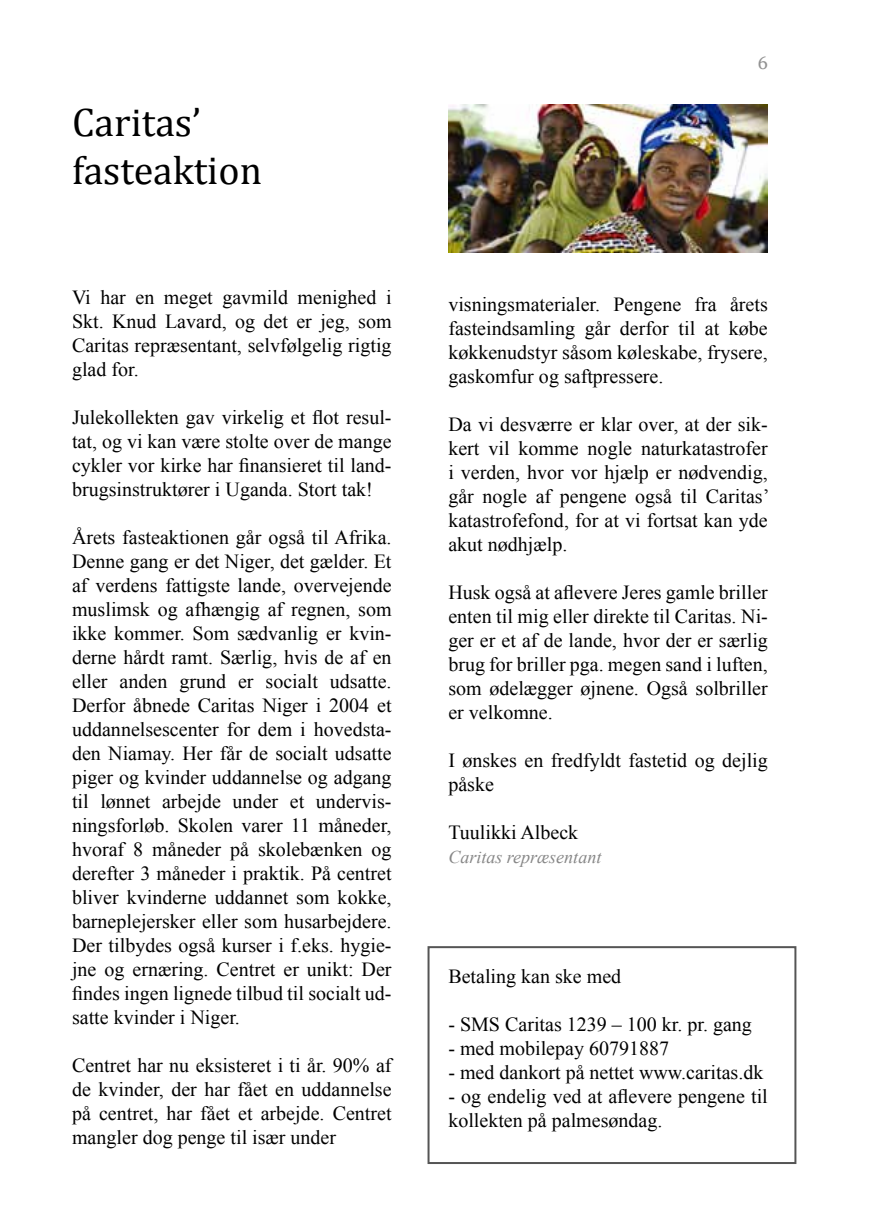
<style>
.page{position:relative;width:874px;height:1225px;background:#fff}
.page>*{position:absolute;margin:0;border:0;box-sizing:border-box;transform-origin:0 0}
.t1{font:40px/48px "Cambria";color:#000}
.t2{font:20px/24px "Times New Roman";color:#000;text-align:justify}
.t3{font:italic 18px "Times New Roman";color:#878787}
.t4{font:18px "Georgia";color:#929292}
</style>
<div class="page">
<img style="left:448px;top:105px;width:319px;height:148px">
<div style="left:427px;top:946px;width:369px;height:218px;border:2px solid #555"></div>
<h1 class="t1" style="left:72px;top:98px;width:191px">Caritas’ fasteaktion</h1>
<p class="t2" style="left:72px;top:285px;width:321px">Vi har en meget gavmild menighed i Skt. Knud Lavard, og det er jeg, som Caritas repræsentant, selvfølgelig rigtig glad for.</p>
<p class="t2" style="left:72px;top:405px;width:321px">Julekollekten gav virkelig et flot resul&shy;tat, og vi kan være stolte over de mange cykler vor kirke har finansieret til land&shy;brugsinstruktører i Uganda. Stort tak!</p>
<p class="t2" style="left:72px;top:525px;width:321px">Årets fasteaktionen går også til Afrika.<br>Denne gang er det Niger, det gælder. Et af verdens fattigste lande, overvejende muslimsk og afhængig af regnen, som ikke kommer. Som sædvanlig er kvin&shy;derne hårdt ramt. Særlig, hvis de af en eller anden grund er socialt udsatte.<br>Derfor åbnede Caritas Niger i 2004 et uddannelsescenter for dem i hovedsta&shy;den Niamay. Her får de socialt udsatte piger og kvinder uddannelse og adgang til lønnet arbejde under et undervis&shy;ningsforløb. Skolen varer 11 måneder, hvoraf 8 måneder på skolebænken og derefter 3 måneder i praktik. På centret bliver kvinderne uddannet som kokke, barneplejersker eller som husarbejdere.<br>Der tilbydes også kurser i f.eks. hygie&shy;jne og ernæring. Centret er unikt: Der findes ingen lignede tilbud til socialt ud&shy;satte kvinder i Niger.</p>
<p class="t2" style="left:72px;top:1053px;width:321px">Centret har nu eksisteret i ti år. 90% af de kvinder, der har fået en uddannelse på centret, har fået et arbejde. Centret mangler dog penge til især under</p>
<p class="t4" style="left:757px;top:52px;width:12px">6</p>
<p class="t2" style="left:448px;top:291px;width:321px">visningsmaterialer. Pengene fra årets fasteindsamling går derfor til at købe køkkenudstyr såsom køleskabe, frysere, gaskomfur og saftpressere.</p>
<p class="t2" style="left:448px;top:411px;width:322px">Da vi desværre er klar over, at der sik&shy;kert vil komme nogle naturkatastrofer i verden, hvor vor hjælp er nødvendig, går nogle af pengene også til Caritas’ katastrofefond, for at vi fortsat kan yde akut nødhjælp.</p>
<p class="t2" style="left:448px;top:579px;width:321px">Husk også at aflevere Jeres gamle briller enten til mig eller direkte til Caritas. Ni&shy;ger er et af de lande, hvor der er særlig brug for briller pga. megen sand i luften, som ødelægger øjnene. Også solbriller er velkomne.</p>
<p class="t2" style="left:448px;top:747px;width:321px">I ønskes en fredfyldt fastetid og dejlig påske</p>
<p class="t2" style="left:448px;top:819px;width:131px">Tuulikki Albeck</p>
<p class="t3" style="left:448px;top:844px;width:154px">Caritas repræsentant</p>
<p class="t2" style="left:448px;top:963px;width:174px">Betaling kan ske med</p>
<p class="t2" style="left:448px;top:1011px;width:305px">- SMS Caritas 1239 – 100 kr. pr. gang</p>
<p class="t2" style="left:448px;top:1035px;width:222px">- med mobilepay 60791887</p>
<p class="t2" style="left:448px;top:1059px;width:316px">- med dankort på nettet www.caritas.dk</p>
<p class="t2" style="left:448px;top:1083px;width:321px">- og endelig ved at aflevere pengene til kollekten på palmesøndag.</p>
</div>
